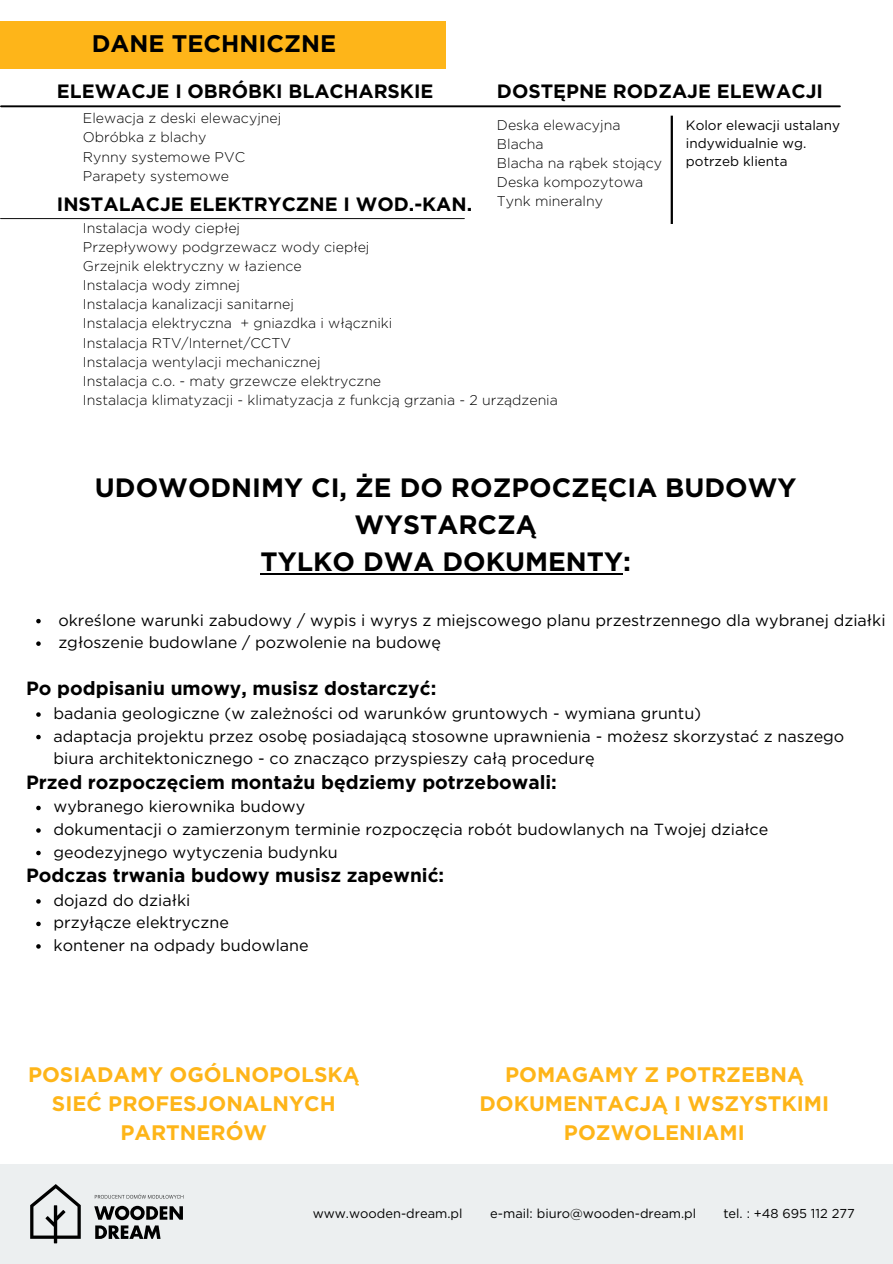
<style>
.page{position:relative;width:893px;height:1264px;background:#fff}
.page>*{position:absolute;margin:0;border:0;box-sizing:border-box;transform-origin:0 0}
.t1{font:700 26.55px/36.8px "Gotham";color:#000;text-align:center}
.t2{font:700 24px "Gotham";color:#000}
.t3{font:700 21px/29.2px "Gotham";color:#feb519;text-align:center}
.t4{font:700 19.35px "Gotham";color:#000}
.t5{font:700 19.05px "Gotham";color:#000}
.t6{font:16.05px/22.5px "Gotham";color:#000}
.t7{font:300 14.1px "Gotham";color:#000}
.t8{font:13.5px/18px "Gotham";color:#000}
.t9{font:12.9px "Gotham";color:#000}
</style>
<div class="page">
<hr style="left:1px;top:105px;width:838px;height:2px;background:#000">
<hr style="left:1px;top:218px;width:463px;height:1px;background:#000">
<hr style="left:260px;top:572px;width:363px;height:2px;background:#000">
<svg style="left:36px;top:619px;width:5px;height:4px"></svg>
<svg style="left:36px;top:641px;width:5px;height:5px"></svg>
<svg style="left:36px;top:712px;width:5px;height:4px"></svg>
<svg style="left:36px;top:734px;width:5px;height:5px"></svg>
<svg style="left:36px;top:805px;width:5px;height:5px"></svg>
<svg style="left:36px;top:828px;width:5px;height:4px"></svg>
<svg style="left:36px;top:850px;width:5px;height:5px"></svg>
<svg style="left:36px;top:899px;width:5px;height:4px"></svg>
<svg style="left:36px;top:921px;width:5px;height:5px"></svg>
<svg style="left:36px;top:944px;width:5px;height:4px"></svg>
<hr style="left:670px;top:116px;width:3px;height:108px;background:#000">
<div style="left:0;top:21px;width:445px;height:47px;background:#feb519"></div>
<div style="left:0;top:1163px;width:892px;height:100px;background:#eceff0"></div>
<svg style="left:30px;top:1184px;width:51px;height:59px"></svg>
<svg style="left:95px;top:1193px;width:88px;height:5px"></svg>
<svg style="left:94px;top:1205px;width:89px;height:33px"></svg>
<p class="t2" style="left:92px;top:29px;width:246px">DANE TECHNICZNE</p>
<h2 class="t4" style="left:57px;top:80px;width:378px">ELEWACJE I OBRÓBKI BLACHARSKIE</h2>
<h2 class="t7" style="left:83px;top:110px;width:200px">Elewacja z deski elewacyjnej</h2>
<p class="t7" style="left:83px;top:129px;width:125px">Obróbka z blachy</p>
<p class="t7" style="left:83px;top:148px;width:164px">Rynny systemowe PVC</p>
<p class="t7" style="left:83px;top:167px;width:148px">Parapety systemowe</p>
<p class="t7" style="left:83px;top:219px;width:159px">Instalacja wody ciepłej</p>
<p class="t7" style="left:83px;top:238px;width:288px">Przepływowy podgrzewacz wody ciepłej</p>
<p class="t7" style="left:83px;top:257px;width:220px">Grzejnik elektryczny w łazience</p>
<p class="t7" style="left:83px;top:276px;width:158px">Instalacja wody zimnej</p>
<p class="t7" style="left:83px;top:296px;width:212px">Instalacja kanalizacji sanitarnej</p>
<p class="t7" style="left:83px;top:315px;width:311px">Instalacja elektryczna + gniazdka i włączniki</p>
<p class="t7" style="left:83px;top:334px;width:209px">Instalacja RTV/Internet/CCTV</p>
<p class="t7" style="left:83px;top:353px;width:239px">Instalacja wentylacji mechanicznej</p>
<h2 class="t7" style="left:83px;top:372px;width:300px">Instalacja c.o. - maty grzewcze elektryczne</h2>
<p class="t7" style="left:83px;top:391px;width:476px">Instalacja klimatyzacji - klimatyzacja z funkcją grzania - 2 urządzenia</p>
<h3 class="t4" style="left:497px;top:80px;width:327px">DOSTĘPNE RODZAJE ELEWACJI</h3>
<p class="t7" style="left:497px;top:116px;width:125px">Deska elewacyjna</p>
<p class="t7" style="left:497px;top:135px;width:48px">Blacha</p>
<p class="t7" style="left:497px;top:154px;width:166px">Blacha na rąbek stojący</p>
<h3 class="t7" style="left:497px;top:174px;width:148px">Deska kompozytowa</h3>
<p class="t7" style="left:497px;top:193px;width:108px">Tynk mineralny</p>
<p class="t8" style="left:686px;top:116px;width:156px">Kolor elewacji ustalany indywidualnie wg. potrzeb klienta</p>
<h1 class="t4" style="left:57px;top:192px;width:417px">INSTALACJE ELEKTRYCZNE I WOD.-KAN.</h1>
<p class="t1" style="left:95px;top:469px;width:703px">UDOWODNIMY CI, ŻE DO ROZPOCZĘCIA BUDOWY<br>WYSTARCZĄ<br>TYLKO DWA DOKUMENTY:</p>
<p class="t6" style="left:58px;top:608px;width:828px">określone warunki zabudowy / wypis i wyrys z miejscowego planu przestrzennego dla wybranej działki</p>
<p class="t6" style="left:58px;top:631px;width:384px">zgłoszenie budowlane / pozwolenie na budowę</p>
<p class="t5" style="left:26px;top:677px;width:412px">Po podpisaniu umowy, musisz dostarczyć:</p>
<p class="t6" style="left:53px;top:702px;width:649px">badania geologiczne (w zależności od warunków gruntowych - wymiana gruntu)</p>
<p class="t6" style="left:53px;top:724px;width:792px">adaptacja projektu przez osobę posiadającą stosowne uprawnienia - możesz skorzystać z naszego biura architektonicznego - co znacząco przyspieszy całą procedurę</p>
<p class="t5" style="left:26px;top:770px;width:532px">Przed rozpoczęciem montażu będziemy potrzebowali:</p>
<p class="t6" style="left:53px;top:795px;width:253px">wybranego kierownika budowy</p>
<p class="t6" style="left:53px;top:818px;width:716px">dokumentacji o zamierzonym terminie rozpoczęcia robót budowlanych na Twojej działce</p>
<h1 class="t6" style="left:53px;top:840px;width:286px">geodezyjnego wytyczenia budynku</h1>
<p class="t5" style="left:26px;top:864px;width:419px">Podczas trwania budowy musisz zapewnić:</p>
<p class="t6" style="left:53px;top:888px;width:138px">dojazd do działki</p>
<h3 class="t6" style="left:53px;top:911px;width:177px">przyłącze elektryczne</h3>
<p class="t6" style="left:53px;top:933px;width:257px">kontener na odpady budowlane</p>
<p class="t3" style="left:28px;top:1059px;width:333px">POSIADAMY OGÓLNOPOLSKĄ<br>SIEĆ PROFESJONALNYCH<br>PARTNERÓW</p>
<p class="t3" style="left:479px;top:1059px;width:351px">POMAGAMY Z POTRZEBNĄ<br>DOKUMENTACJĄ I WSZYSTKIMI<br>POZWOLENIAMI</p>
<h2 class="t9" style="left:312px;top:1205px;width:151px">www.wooden-dream.pl</h2>
<h2 class="t9" style="left:490px;top:1205px;width:207px">e-mail: biuro@wooden-dream.pl</h2>
<p class="t9" style="left:723px;top:1205px;width:133px">tel. : +48 695 112 277</p>
</div>
